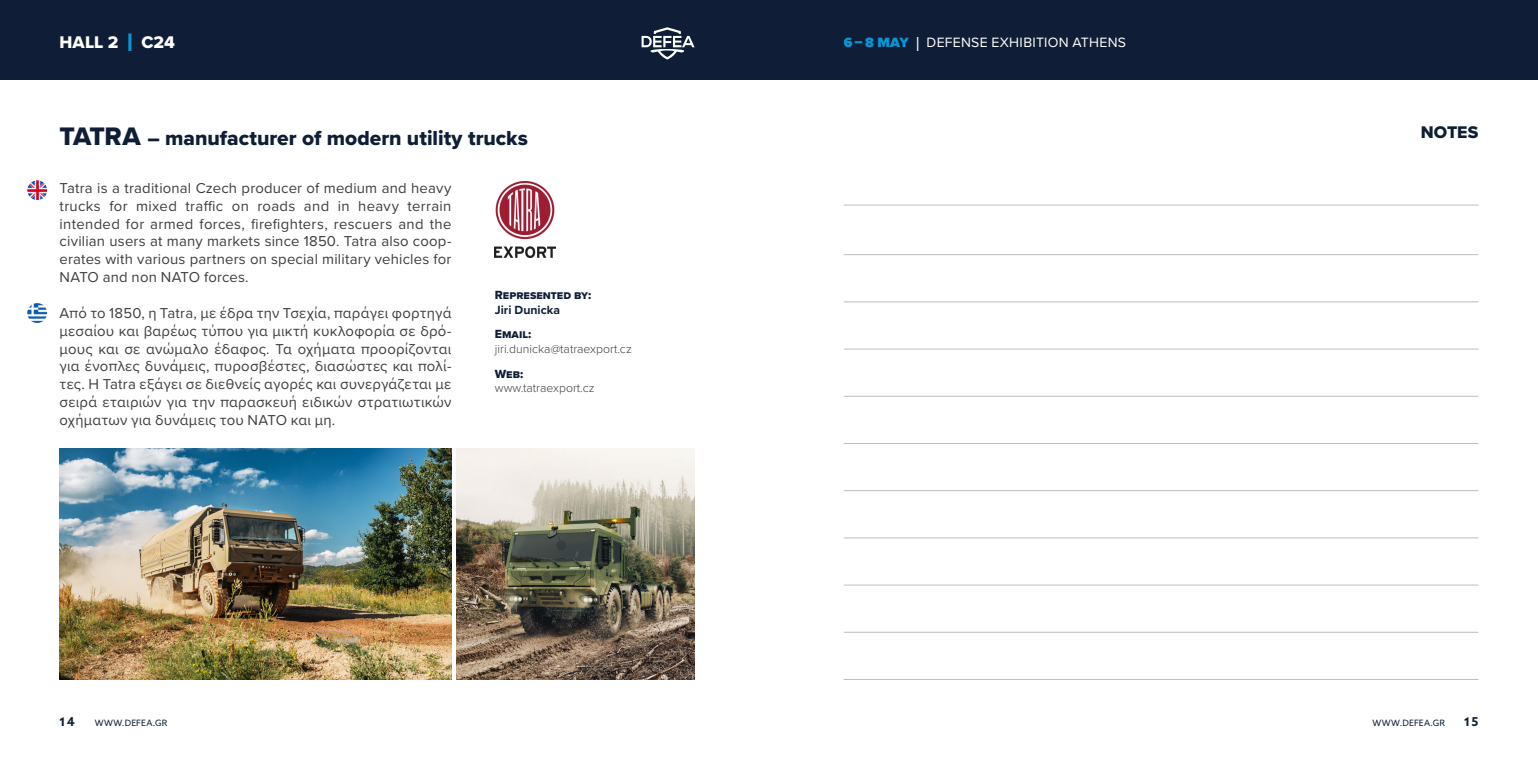
<style>
.page{position:relative;width:1538px;height:769px;background:#fff}
.page>*{position:absolute;margin:0;border:0;box-sizing:border-box;transform-origin:0 0}
.t1{font:21px "Proxima Nova Extrabld";color:#0f1e36}
.t2{font:17.5px "Proxima Nova Extrabld";color:#fff}
.t3{font:17.5px "Proxima Nova Extrabld";color:#0f1e36}
.t4{font:14.88px/17.8px "Proxima Nova";letter-spacing:.015em;color:#3e3e3f;text-align:justify}
.t5{font:14px "Proxima Nova";letter-spacing:.02em;color:#fff}
.t6{font:300 12.25px/14.7px "Proxima Nova";color:#3e3e3f}
.t7{font:12.25px/14.7px "Proxima Nova Extrabld";color:#0f1e36}
.t8{font:700 12.25px "Azo Sans";color:#0f1e36}
.t9{font:8.75px "Azo Sans";letter-spacing:.03em;color:#0f1e36}
.s1{font-size:26.25px;color:#0696d7}
.s2{font-size:26.25px}
.s3{font-family:"Proxima Nova";font-weight:700}
.s4{font-family:"Proxima Nova Extrabld";font-weight:400;color:#0f1e36}
.s5{font-weight:900;color:#0696d7}
.s6{font-size:21px}
</style>
<div class="page">
<div style="left:0;top:0;width:1538px;height:79px;background:#0f1e36"></div>
<svg style="left:641px;top:27px;width:53px;height:33px"></svg>
<img style="left:60px;top:449px;width:391px;height:231px">
<img style="left:495px;top:182px;width:60px;height:75px">
<img style="left:456px;top:449px;width:238px;height:231px">
<img style="left:27px;top:180px;width:20px;height:20px;border-radius:10px">
<img style="left:27px;top:303px;width:20px;height:20px;border-radius:10px">
<hr style="left:844px;top:205px;width:634px;height:1px;background:#bcbdc0">
<hr style="left:844px;top:254px;width:634px;height:1px;background:#bcbdc0">
<hr style="left:844px;top:302px;width:634px;height:1px;background:#bcbdc0">
<hr style="left:844px;top:349px;width:634px;height:1px;background:#bcbdc0">
<hr style="left:844px;top:396px;width:634px;height:1px;background:#bcbdc0">
<hr style="left:844px;top:443px;width:634px;height:1px;background:#bcbdc0">
<hr style="left:844px;top:490px;width:634px;height:1px;background:#bcbdc0">
<hr style="left:844px;top:538px;width:634px;height:1px;background:#bcbdc0">
<hr style="left:844px;top:585px;width:634px;height:1px;background:#bcbdc0">
<hr style="left:844px;top:632px;width:634px;height:1px;background:#bcbdc0">
<hr style="left:844px;top:679px;width:634px;height:1px;background:#bcbdc0">
<p class="t2" style="left:60px;top:30px;width:117px">HALL 2 <span class="s1">I</span> C24</p>
<p class="t1" style="left:60px;top:122px;width:470px"><span class="s2">TATRA</span> – manufacturer of modern utility trucks</p>
<p class="t4" style="left:60px;top:178px;width:393px">Tatra is a traditional Czech producer of medium and heavy trucks for mixed traffic on roads and in heavy terrain intended for armed forces, firefighters, rescuers and the civilian users at many markets since 1850. Tatra also coop&shy;erates with various partners on special military vehicles for NATO and non NATO forces.</p>
<p class="t4" style="left:60px;top:303px;width:393px">Aπό το 1850, η Tatra, με έδρα την Τσεχία, παράγει φορτηγά μεσαίου και βαρέως τύπου για μικτή κυκλοφορία σε δρό&shy;μους και σε ανώμαλο έδαφος. Tα οχήματα προορίζονται για ένοπλες δυνάμεις, πυροσβέστες, διασώστες και πολί&shy;τες. Η Tatra εξάγει σε διεθνείς αγορές και συνεργάζεται με σειρά εταιριών για την παρασκευή ειδικών στρατιωτικών οχήματων για δυνάμεις του ΝΑΤΟ και μη.</p>
<p class="t7" style="left:495px;top:287px;width:98px">Represented by:<br><span class="s3">Jiri Dunicka</span></p>
<p class="t6" style="left:495px;top:326px;width:138px"><span class="s4">Email: </span>jiri.dunicka@tatraexport.cz</p>
<p class="t6" style="left:495px;top:366px;width:101px"><span class="s4">Web: </span>www.tatraexport.cz</p>
<p class="t5" style="left:844px;top:32px;width:284px"><span class="s5">6 – 8 MAY</span> <span class="s6">I</span> DEFENSE EXHIBITION ATHENS</p>
<p class="t3" style="left:1421px;top:119px;width:59px">NOTES</p>
<p class="t8" style="left:60px;top:714px;width:17px">14</p>
<p class="t9" style="left:95px;top:717px;width:74px">WWW.DEFEA.GR</p>
<p class="t9" style="left:1372px;top:717px;width:74px">WWW.DEFEA.GR</p>
<p class="t8" style="left:1464px;top:714px;width:16px">15</p>
</div>
